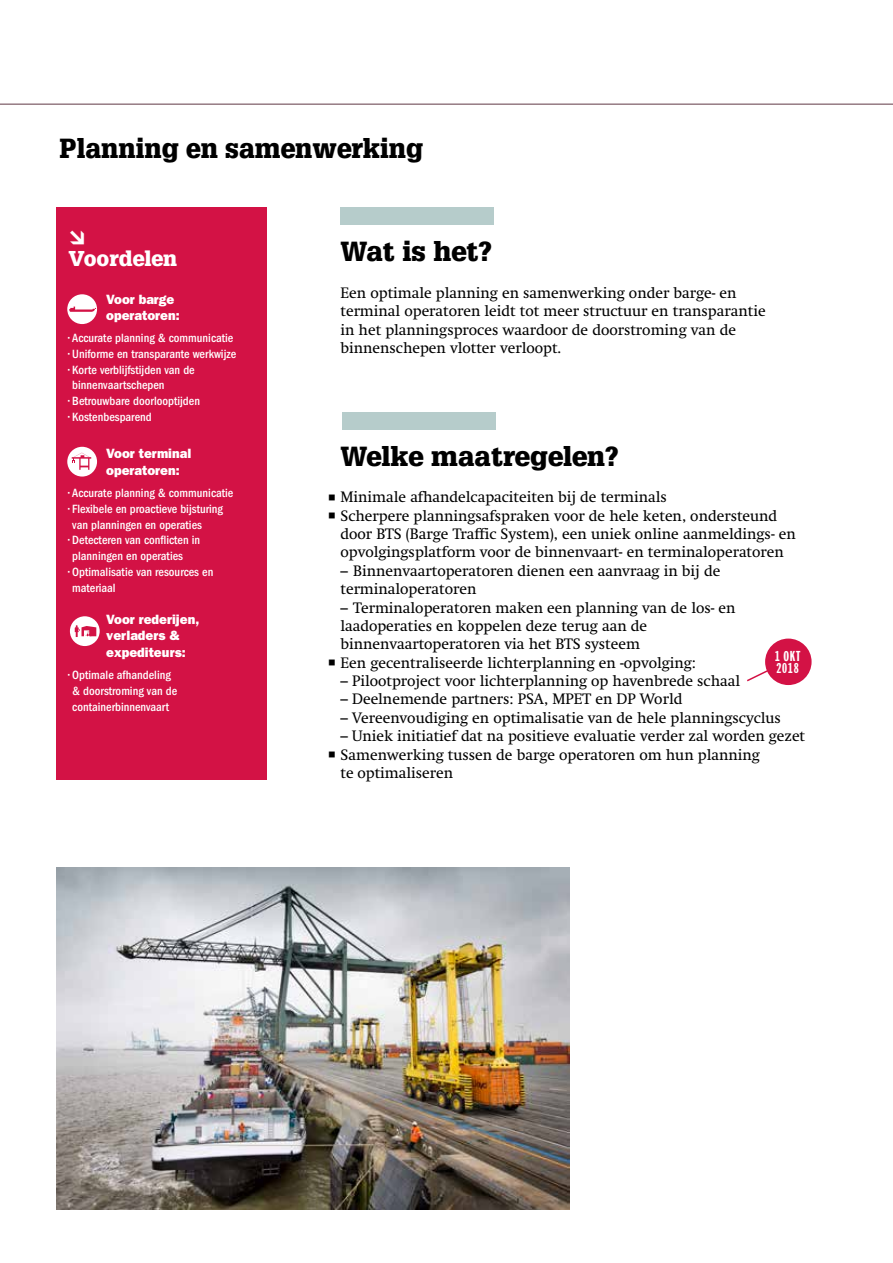
<style>
.page{position:relative;width:893px;height:1263px;background:#fff}
.page>*{position:absolute;margin:0;border:0;box-sizing:border-box;transform-origin:0 0}
.t1{font:900 27px "Glypha LT Std";color:#000}
.t2{font:900 27px "Glypha LT Std";color:#000;scale:.96 1}
.t3{font:900 21px "Glypha LT Std";color:#fff}
.t4{font:15px/18.3px "Swift";color:#000}
.t5{font:700 15px/12.8px "Franklin Comp ITC Pro";letter-spacing:.05em;color:#fff}
.t6{font:13.5px/16.5px "ITC Franklin Gothic Std Hvy";color:#fff}
.t7{font:500 condensed 12.3px/15.8px "ITC Franklin Gothic Std";color:#fff}
</style>
<div class="page">
<div style="left:56px;top:207px;width:210px;height:573px;background:#d31245"></div>
<div style="left:67px;top:294px;width:30px;height:30px;background:#fff;border-radius:50%"></div>
<svg style="left:69px;top:307px;width:26px;height:5px"></svg>
<hr style="left:0;top:104px;width:893px;height:1px;background:#5f3844">
<div style="left:67px;top:447px;width:30px;height:29px;background:#fff;border-radius:50%"></div>
<svg style="left:72px;top:453px;width:19px;height:17px"></svg>
<div style="left:70px;top:616px;width:30px;height:30px;background:#fff;border-radius:50%"></div>
<svg style="left:75px;top:625px;width:21px;height:12px"></svg>
<div style="left:341px;top:207px;width:153px;height:17px;background:#b6cccb"></div>
<div style="left:342px;top:412px;width:154px;height:17px;background:#b6cccb"></div>
<img style="left:57px;top:868px;width:513px;height:342px">
<div style="left:765px;top:638px;width:47px;height:47px;background:#d31245;border-radius:50%"></div>
<svg style="left:747px;top:666px;width:28px;height:16px"></svg>
<h1 class="t2" style="left:60px;top:132px;width:381px">Planning en samenwerking</h1>
<h2 class="t3" style="left:69px;top:245px;width:110px">Voordelen</h2>
<p class="t6" style="left:106px;top:291px;width:75px">Voor barge operatoren:</p>
<p class="t7" style="left:68px;top:330px;width:167px">• Accurate planning &amp; communicatie</p>
<p class="t7" style="left:68px;top:346px;width:170px">• Uniforme en transparante werkwijze</p>
<p class="t7" style="left:72px;top:362px;width:124px;text-indent:-4px">• Korte verblijfstijden van de binnenvaartschepen</p>
<p class="t7" style="left:68px;top:393px;width:134px">• Betrouwbare doorlooptijden</p>
<p class="t7" style="left:68px;top:409px;width:85px">• Kostenbesparend</p>
<p class="t6" style="left:106px;top:446px;width:87px">Voor terminal operatoren:</p>
<p class="t7" style="left:68px;top:485px;width:167px">• Accurate planning &amp; communicatie</p>
<p class="t7" style="left:72px;top:501px;width:152px;text-indent:-4px">• Flexibele en proactieve bijsturing van planningen en operaties</p>
<p class="t7" style="left:72px;top:532px;width:130px;text-indent:-4px">• Detecteren van conflicten in planningen en operaties</p>
<p class="t7" style="left:72px;top:564px;width:143px;text-indent:-4px">• Optimalisatie van resources en materiaal</p>
<p class="t6" style="left:106px;top:611px;width:94px">Voor rederijen, verladers &amp; expediteurs:</p>
<p class="t7" style="left:68px;top:667px;width:111px;text-align:center">• Optimale afhandeling &amp; doorstroming van de containerbinnenvaart</p>
<h1 class="t1" style="left:340px;top:235px;width:153px">Wat is het?</h1>
<p class="t4" style="left:340px;top:284px;width:427px">Een optimale planning en samenwerking onder barge- en terminal operatoren leidt tot meer structuur en transparantie in het planningsproces waardoor de doorstroming van de binnenschepen vlotter verloopt.</p>
<h1 class="t1" style="left:340px;top:440px;width:280px">Welke maatregelen?</h1>
<p class="t4" style="left:328px;top:488px;width:341px">○ Minimale afhandelcapaciteiten bij de terminals</p>
<p class="t4" style="left:340px;top:506px;width:457px;text-indent:-13px">○ Scherpere planningsafspraken voor de hele keten, ondersteund door BTS (Barge Traffic System), een uniek online aanmeldings- en opvolgingsplatform voor de binnenvaart- en terminaloperatoren</p>
<p class="t4" style="left:340px;top:562px;width:381px">– Binnenvaartoperatoren dienen een aanvraag in bij de terminaloperatoren</p>
<p class="t4" style="left:340px;top:598px;width:397px">– Terminaloperatoren maken een planning van de los- en laadoperaties en koppelen deze terug aan de binnenvaartoperatoren via het BTS systeem</p>
<p class="t4" style="left:328px;top:653px;width:370px">○ Een gecentraliseerde lichterplanning en -opvolging:</p>
<p class="t4" style="left:340px;top:672px;width:401px">– Pilootproject voor lichterplanning op havenbrede schaal</p>
<p class="t4" style="left:340px;top:690px;width:343px">– Deelnemende partners: PSA, MPET en DP World</p>
<p class="t4" style="left:340px;top:709px;width:442px">– Vereenvoudiging en optimalisatie van de hele planningscyclus</p>
<p class="t4" style="left:340px;top:727px;width:466px">– Uniek initiatief dat na positieve evaluatie verder zal worden gezet</p>
<p class="t4" style="left:340px;top:745px;width:421px;text-indent:-13px">○ Samenwerking tussen de barge operatoren om hun planning te optimaliseren</p>
<p class="t5" style="left:775px;top:650px;width:27px">1 OKT<br>2018</p>
</div>
